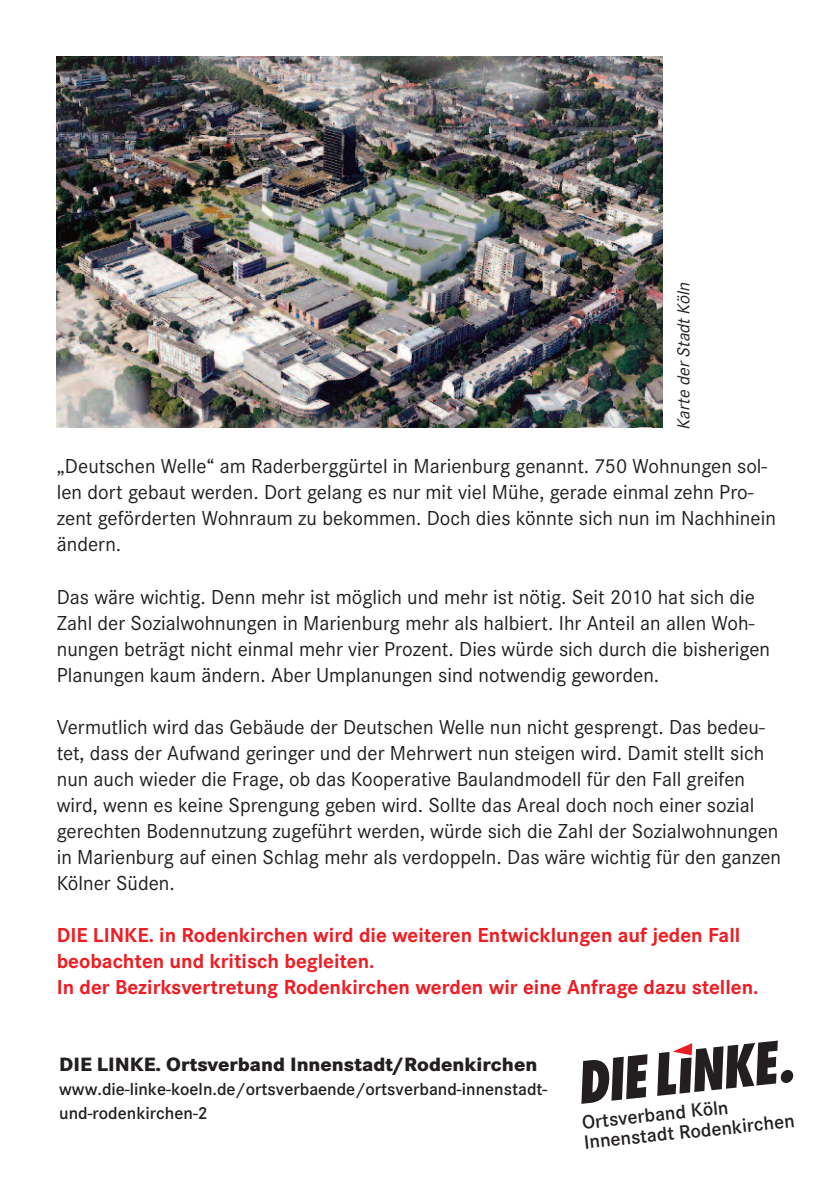
<style>
.page{position:relative;width:840px;height:1191px;background:#fff}
.page>*{position:absolute;margin:0;border:0;box-sizing:border-box;transform-origin:0 0}
.t1{font:21px/26px "Corporate S";color:#231f20}
.t2{font:700 21px/26px "Corporate S";color:#ee1d23}
.t3{font:800 20px "Corporate S";color:#231f20}
.t4{font:600 20px/20.2px "Corporate S";color:#231f20}
.t5{font:600 18px/24px "Corporate S";color:#231f20}
.t6{font:italic 18px "Corporate S";color:#231f20}
</style>
<div class="page">
<svg style="left:581px;top:1040px;width:213px;height:64px"></svg>
<img style="left:57px;top:57px;width:605px;height:371px">
<p class="t6" style="left:672px;top:429px;width:151px;rotate:-90deg">Karte derStadtKöln</p>
<p class="t1" style="left:57px;top:453px;width:720px">„Deutschen Welle“ am Raderberggürtel in Marienburg genannt. 750 Wohnungen sol&shy;len dort gebaut werden. Dort gelang es nur mit viel Mühe, gerade einmal zehn Pro&shy;zent geförderten Wohnraum zu bekommen. Doch dies könnte sich nun im Nachhinein ändern.</p>
<p class="t1" style="left:57px;top:583px;width:714px">Das wäre wichtig. Denn mehr ist möglich und mehr ist nötig. Seit 2010 hat sich die Zahl der Sozialwohnungen in Marienburg mehr als halbiert. Ihr Anteil an allen Woh&shy;nungen beträgt nicht einmal mehr vier Prozent. Dies würde sich durch die bisherigen Planungen kaum ändern. Aber Umplanungen sind notwendig geworden.</p>
<p class="t1" style="left:57px;top:713px;width:725px">Vermutlich wird das Gebäude der Deutschen Welle nun nicht gesprengt. Das bedeu&shy;tet, dass der Aufwand geringer und der Mehrwert nun steigen wird. Damit stellt sich nun auch wieder die Frage, ob das Kooperative Baulandmodell für den Fall greifen wird, wenn es keine Sprengung geben wird. Sollte das Areal doch noch einer sozial gerechten Bodennutzung zugeführt werden, würde sich die Zahl der Sozialwohnungen in Marienburg auf einen Schlag mehr als verdoppeln. Das wäre wichtig für den ganzen Kölner Süden.</p>
<p class="t2" style="left:57px;top:921px;width:703px">DIE LINKE. in Rodenkirchen wird die weiteren Entwicklungen auf jeden Fall beobachten und kritisch begleiten.<br>In der Bezirksvertretung Rodenkirchen werden wir eine Anfrage dazu stellen.</p>
<p class="t3" style="left:59px;top:1052px;width:479px">DIE LINKE. Ortsverband Innenstadt/Rodenkirchen</p>
<p class="t5" style="left:59px;top:1076px;width:489px">www.die-linke-koeln.de/ortsverbaende/ortsverband-innenstadt&shy;und-rodenkirchen-2</p>
<p class="t4" style="left:580px;top:1112px;width:213px;rotate:-6deg">Ortsverband Köln<br>Innenstadt Rodenkirchen</p>
</div>
